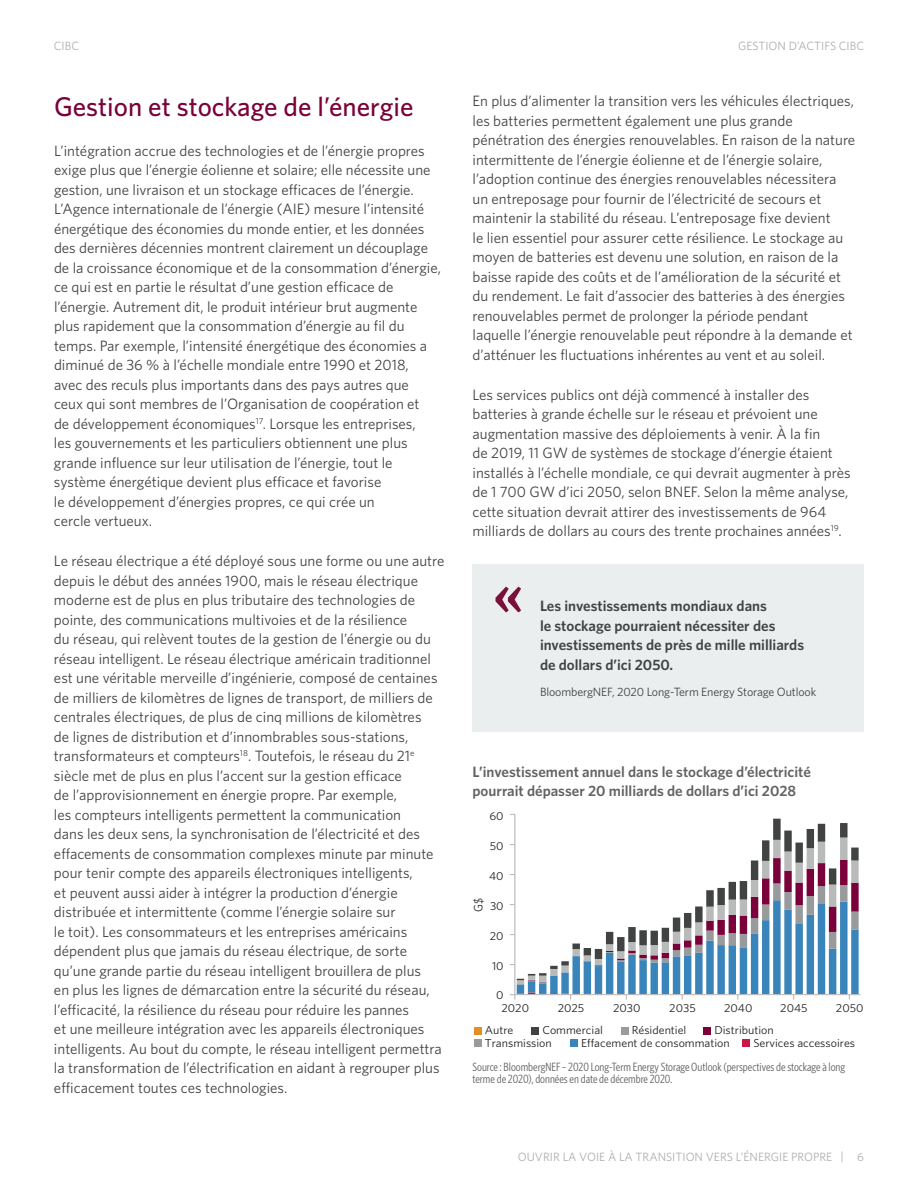
<style>
.page{position:relative;width:918px;height:1188px;background:#fff}
.page>*{position:absolute;margin:0;border:0;box-sizing:border-box;transform-origin:0 0}
.t1{font:500 27px "Whitney";color:#7a0139}
.t2{font:15px/19.5px "Whitney";color:#414343}
.t3{font:600 15px/19.5px "Whitney";color:#414343}
.t4{font:600 15px/19.5px "Whitney";color:#636366}
.t5{font:12px/12px "Whitney Condensed";color:#636366}
.t6{font:12px "Whitney";color:#adaeb2}
.t7{font:12px "Whitney";letter-spacing:-.01em;color:#414343}
.t8{font:12px "Whitney";color:#231f20;scale:.96 1}
.t9{font:11.55px "Whitney";color:#231f20;scale:1.04 1}
</style>
<div class="page">
<div style="left:472px;top:564px;width:392px;height:168px;background:#ebeeee"></div>
<svg style="left:496px;top:587px;width:25px;height:25px"></svg>
<div style="left:474px;top:1027px;width:7px;height:7px;background:#e28e25"></div>
<div style="left:531px;top:1027px;width:8px;height:7px;background:#414343"></div>
<div style="left:621px;top:1027px;width:7px;height:7px;background:#999a9b"></div>
<div style="left:704px;top:1027px;width:7px;height:7px;background:#7a0139"></div>
<div style="left:474px;top:1040px;width:7px;height:7px;background:#999a9b"></div>
<div style="left:570px;top:1040px;width:8px;height:7px;background:#3984ba"></div>
<div style="left:742px;top:1040px;width:8px;height:7px;background:#cb1643"></div>
<svg style="left:762px;top:819px;width:97px;height:39px"></svg>
<hr style="left:514px;top:814px;width:1px;height:181px;background:#bdbec1">
<hr style="left:515px;top:994px;width:346px;height:1px;background:#bdbec1">
<svg style="left:510px;top:858px;width:349px;height:142px"></svg>
<p class="t6" style="left:54px;top:38px;width:27px">CIBC</p>
<p class="t6" style="left:738px;top:38px;width:127px">GESTION D’ACTIFS CIBC</p>
<h1 class="t1" style="left:54px;top:89px;width:361px">Gestion et stockage de l’énergie</h1>
<p class="t2" style="left:54px;top:141px;width:389px">L’intégration accrue des technologies et de l’énergie propres exige plus que l’énergie éolienne et solaire; elle nécessite une gestion, une livraison et un stockage efficaces de l’énergie.<br>L’Agence internationale de l’énergie (AIE) mesure l’intensité énergétique des économies du monde entier, et les données des dernières décennies montrent clairement un découplage de la croissance économique et de la consommation d’énergie, ce qui est en partie le résultat d’une gestion efficace de l’énergie. Autrement dit, le produit intérieur brut augmente plus rapidement que la consommation d’énergie au fil du temps. Par exemple, l’intensité énergétique des économies a diminué de 36 % à l’échelle mondiale entre 1990 et 2018,<br>avec des reculs plus importants dans des pays autres que ceux qui sont membres de l’Organisation de coopération et<br>de développement économiques<sup>17</sup>. Lorsque les entreprises,<br>les gouvernements et les particuliers obtiennent une plus grande influence sur leur utilisation de l’énergie, tout le système énergétique devient plus efficace et favorise<br>le développement d’énergies propres, ce qui crée un<br>cercle vertueux.</p>
<p class="t2" style="left:54px;top:551px;width:392px">Le réseau électrique a été déployé sous une forme ou une autre depuis le début des années 1900, mais le réseau électrique moderne est de plus en plus tributaire des technologies de pointe, des communications multivoies et de la résilience<br>du réseau, qui relèvent toutes de la gestion de l’énergie ou du réseau intelligent. Le réseau électrique américain traditionnel est une véritable merveille d’ingénierie, composé de centaines de milliers de kilomètres de lignes de transport, de milliers de centrales électriques, de plus de cinq millions de kilomètres<br>de lignes de distribution et d’innombrables sous-stations, transformateurs et compteurs<sup>18</sup>. Toutefois, le réseau du 21<sup>e </sup>siècle met de plus en plus l’accent sur la gestion efficace<br>de l’approvisionnement en énergie propre. Par exemple,<br>les compteurs intelligents permettent la communication<br>dans les deux sens, la synchronisation de l’électricité et des effacements de consommation complexes minute par minute pour tenir compte des appareils électroniques intelligents,<br>et peuvent aussi aider à intégrer la production d’énergie distribuée et intermittente (comme l’énergie solaire sur<br>le toit). Les consommateurs et les entreprises américains dépendent plus que jamais du réseau électrique, de sorte qu’une grande partie du réseau intelligent brouillera de plus<br>en plus les lignes de démarcation entre la sécurité du réseau, l’efficacité, la résilience du réseau pour réduire les pannes<br>et une meilleure intégration avec les appareils électroniques intelligents. Au bout du compte, le réseau intelligent permettra la transformation de l’électrification en aidant à regrouper plus efficacement toutes ces technologies.</p>
<p class="t2" style="left:472px;top:91px;width:384px">En plus d’alimenter la transition vers les véhicules électriques, les batteries permettent également une plus grande pénétration des énergies renouvelables. En raison de la nature intermittente de l’énergie éolienne et de l’énergie solaire, l’adoption continue des énergies renouvelables nécessitera un entreposage pour fournir de l’électricité de secours et maintenir la stabilité du réseau. L’entreposage fixe devient<br>le lien essentiel pour assurer cette résilience. Le stockage au moyen de batteries est devenu une solution, en raison de la baisse rapide des coûts et de l’amélioration de la sécurité et du rendement. Le fait d’associer des batteries à des énergies renouvelables permet de prolonger la période pendant laquelle l’énergie renouvelable peut répondre à la demande et d’atténuer les fluctuations inhérentes au vent et au soleil.</p>
<p class="t2" style="left:472px;top:384px;width:380px">Les services publics ont déjà commencé à installer des batteries à grande échelle sur le réseau et prévoient une augmentation massive des déploiements à venir. À la fin<br>de 2019, 11 GW de systèmes de stockage d’énergie étaient installés à l’échelle mondiale, ce qui devrait augmenter à près de 1 700 GW d’ici 2050, selon BNEF. Selon la même analyse, cette situation devrait attirer des investissements de 964 milliards de dollars au cours des trente prochaines années<sup>19</sup>.</p>
<p class="t3" style="left:540px;top:596px;width:266px">Les investissements mondiaux dans<br>le stockage pourraient nécessiter des investissements de près de mille milliards de dollars d’ici 2050.</p>
<p class="t7" style="left:540px;top:684px;width:278px">BloombergNEF, 2020 Long-Term Energy Storage Outlook</p>
<p class="t4" style="left:472px;top:762px;width:340px">L’investissement annuel dans le stockage d’électricité pourrait dépasser 20 milliards de dollars d’ici 2028</p>
<p class="t9" style="left:489px;top:808px;width:15px">60</p>
<p class="t9" style="left:490px;top:838px;width:15px">50</p>
<p class="t9" style="left:489px;top:868px;width:15px">40</p>
<p class="t8" style="left:470px;top:912px;width:16px;rotate:-90deg">G$</p>
<p class="t9" style="left:490px;top:898px;width:15px">30</p>
<p class="t9" style="left:490px;top:928px;width:15px">20</p>
<p class="t9" style="left:492px;top:958px;width:13px">10</p>
<p class="t9" style="left:496px;top:988px;width:9px">0</p>
<p class="t9" style="left:501px;top:1000px;width:28px">2020</p>
<p class="t9" style="left:558px;top:1000px;width:27px">2025</p>
<p class="t9" style="left:613px;top:1000px;width:28px">2030</p>
<p class="t9" style="left:669px;top:1000px;width:27px">2035</p>
<p class="t9" style="left:724px;top:1000px;width:29px">2040</p>
<p class="t9" style="left:780px;top:1000px;width:28px">2045</p>
<p class="t9" style="left:836px;top:1000px;width:28px">2050</p>
<p class="t9" style="left:485px;top:1022px;width:29px">Autre</p>
<p class="t9" style="left:542px;top:1022px;width:60px">Commercial</p>
<p class="t9" style="left:632px;top:1022px;width:54px">Résidentiel</p>
<p class="t9" style="left:714px;top:1022px;width:59px">Distribution</p>
<p class="t9" style="left:485px;top:1035px;width:66px">Transmission</p>
<p class="t9" style="left:581px;top:1035px;width:145px">Effacement de consommation</p>
<p class="t9" style="left:753px;top:1035px;width:99px">Services accessoires</p>
<p class="t5" style="left:472px;top:1060px;width:374px">Source : BloombergNEF – 2020 Long-Term Energy Storage Outlook (perspectives de stockage à long terme de 2020), données en date de décembre 2020.</p>
<p class="t6" style="left:518px;top:1149px;width:348px">OUVRIR LA VOIE À LA TRANSITION VERS L’ÉNERGIE PROPRE | 6</p>
</div>
